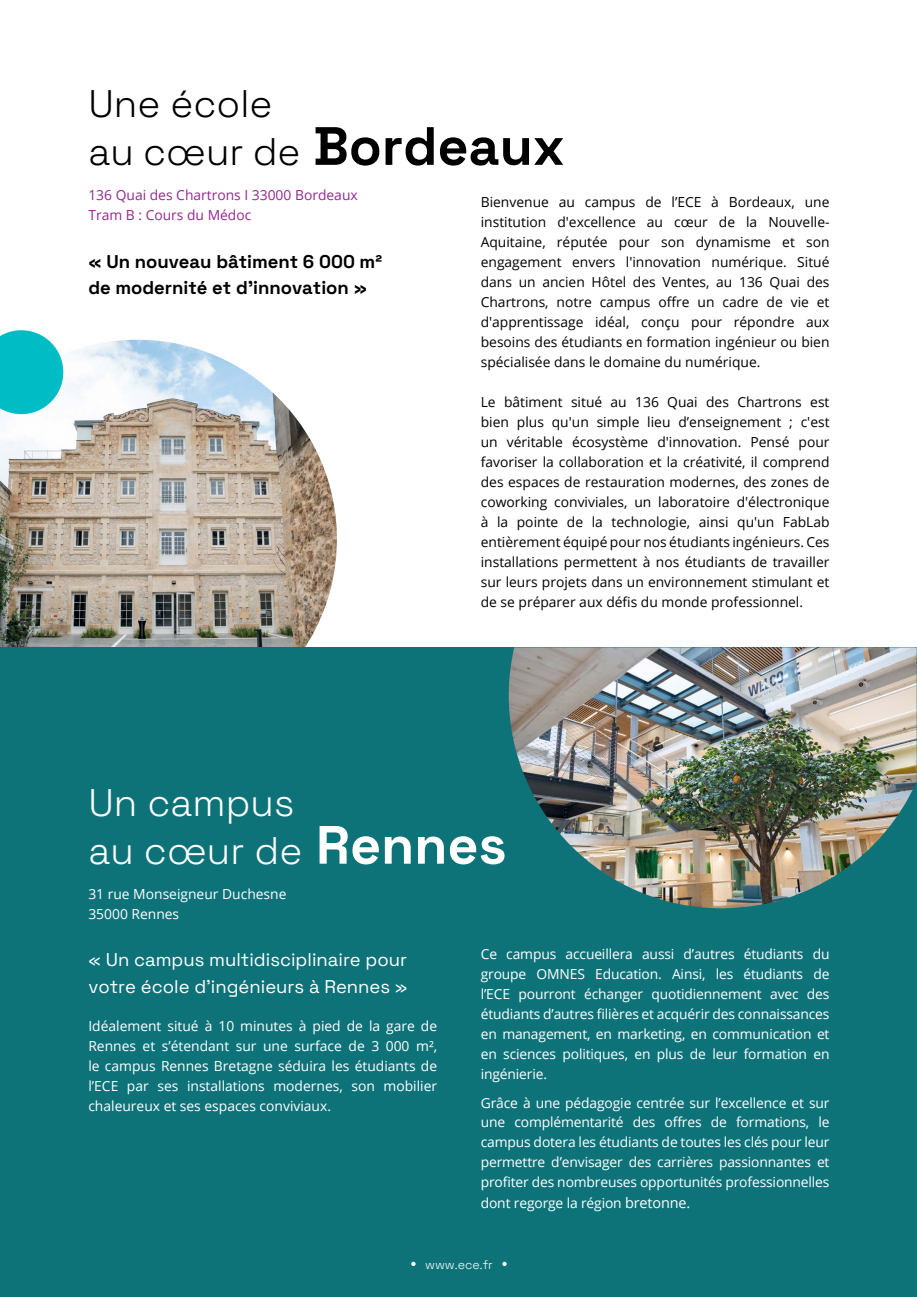
<style>
.page{position:relative;width:917px;height:1297px;background:#fff}
.page>*{position:absolute;margin:0;border:0;box-sizing:border-box;transform-origin:0 0}
.t1{font:300 38.5px/47.6px "Space Grotesk";color:#000}
.t2{font:300 38.5px/47.6px "Space Grotesk";color:#fff}
.t3{font:300 18.38px/26.1px "Space Grotesk";color:#fff}
.t4{font:300 18.38px/26.1px "Space Grotesk";color:#000}
.t5{font:13.83px/19.9px "Open Sans";color:#000;text-align:justify}
.t6{font:13.83px/19.9px "Open Sans";letter-spacing:-.01em;color:#fff;text-align:justify}
.t7{font:13.83px/19.9px "Open Sans";color:#95268f}
.t8{font:300 12.25px "Space Grotesk";color:#fff}
.s1{font-size:53.9px}
.s2{font-size:14.53px}
</style>
<div class="page">
<img style="left:0;top:340px;width:337px;height:307px">
<div style="left:0;top:647px;width:917px;height:650px;background:#0e7379"></div>
<img style="left:509px;top:647px;width:407px;height:261px">
<svg style="left:0;top:330px;width:63px;height:84px;background:#27c6cd"></svg>
<svg style="left:411px;top:1261px;width:4px;height:5px"></svg>
<svg style="left:502px;top:1261px;width:5px;height:5px"></svg>
<h1 class="t1" style="left:88px;top:78px;width:478px">Une école<br>au cœur de <span class="s1">Bordeaux</span></h1>
<p class="t7" style="left:88px;top:185px;width:271px">136 Quai des Chartrons I 33000 Bordeaux<br>Tram B : Cours du Médoc</p>
<h2 class="t4" style="left:88px;top:247px;width:295px">« Un nouveau bâtiment 6 000 m² de modernité et d'innovation »</h2>
<p class="t5" style="left:481px;top:192px;width:350px">Bienvenue au campus de l’ECE à Bordeaux, une institution d'excellence au cœur de la Nouvelle-Aquitaine, réputée pour son dynamisme et son engagement envers l'innovation numérique. Situé dans un ancien Hôtel des Ventes, au 136 Quai des Chartrons, notre campus offre un cadre de vie et d'apprentissage idéal, conçu pour répondre aux besoins des étudiants en formation ingénieur ou bien spécialisée dans le domaine du numérique.</p>
<p class="t5" style="left:481px;top:392px;width:350px">Le bâtiment situé au 136 Quai des Chartrons est bien plus qu'un simple lieu d’enseignement ; c'est un véritable écosystème d'innovation. Pensé pour favoriser la collaboration et la créativité, il comprend des espaces de restauration modernes, des zones de coworking conviviales, un laboratoire d'électronique à la pointe de la technologie, ainsi qu'un FabLab entièrement équipé pour nos étudiants ingénieurs. Ces installations permettent à nos étudiants de travailler sur leurs projets dans un environnement stimulant et de se préparer aux défis du monde professionnel.</p>
<h1 class="t2" style="left:88px;top:776px;width:420px">Un campus<br>au cœur de <span class="s1">Rennes</span></h1>
<p class="t6" style="left:88px;top:883px;width:200px">31 rue Monseigneur Duchesne<br>35000 Rennes</p>
<h2 class="t3" style="left:88px;top:946px;width:321px">« Un campus multidisciplinaire pour votre école d’ingénieurs à Rennes »</h2>
<p class="t6" style="left:88px;top:1015px;width:350px">Idéalement situé à 10 minutes à pied de la gare de Rennes et s’étendant sur une surface de 3 000 m², le campus Rennes Bretagne séduira les étudiants de l’ECE par ses installations modernes, son mobilier chaleureux et ses espaces conviviaux.</p>
<p class="t6" style="left:481px;top:943px;width:350px">Ce campus accueillera aussi d’autres étudiants du groupe OMNES Education. Ainsi, les étudiants de l’ECE pourront échanger quotidiennement avec des étudiants d’autres filières et acquérir des connaissances en management, en marketing, en communication et en sciences politiques, en plus de leur formation en ingénierie.</p>
<p class="t6" style="left:481px;top:1092px;width:350px">Grâce à une pédagogie centrée sur l’excellence et sur une complémentarité des offres de formations, le campus dotera les étudiants de toutes les clés pour leur permettre d’envisager des carrières passionnantes et profiter des nombreuses opportunités professionnelles dont regorge la région <span class="s2">bretonne.</span></p>
<p class="t8" style="left:425px;top:1255px;width:69px">www.ece.fr</p>
</div>
